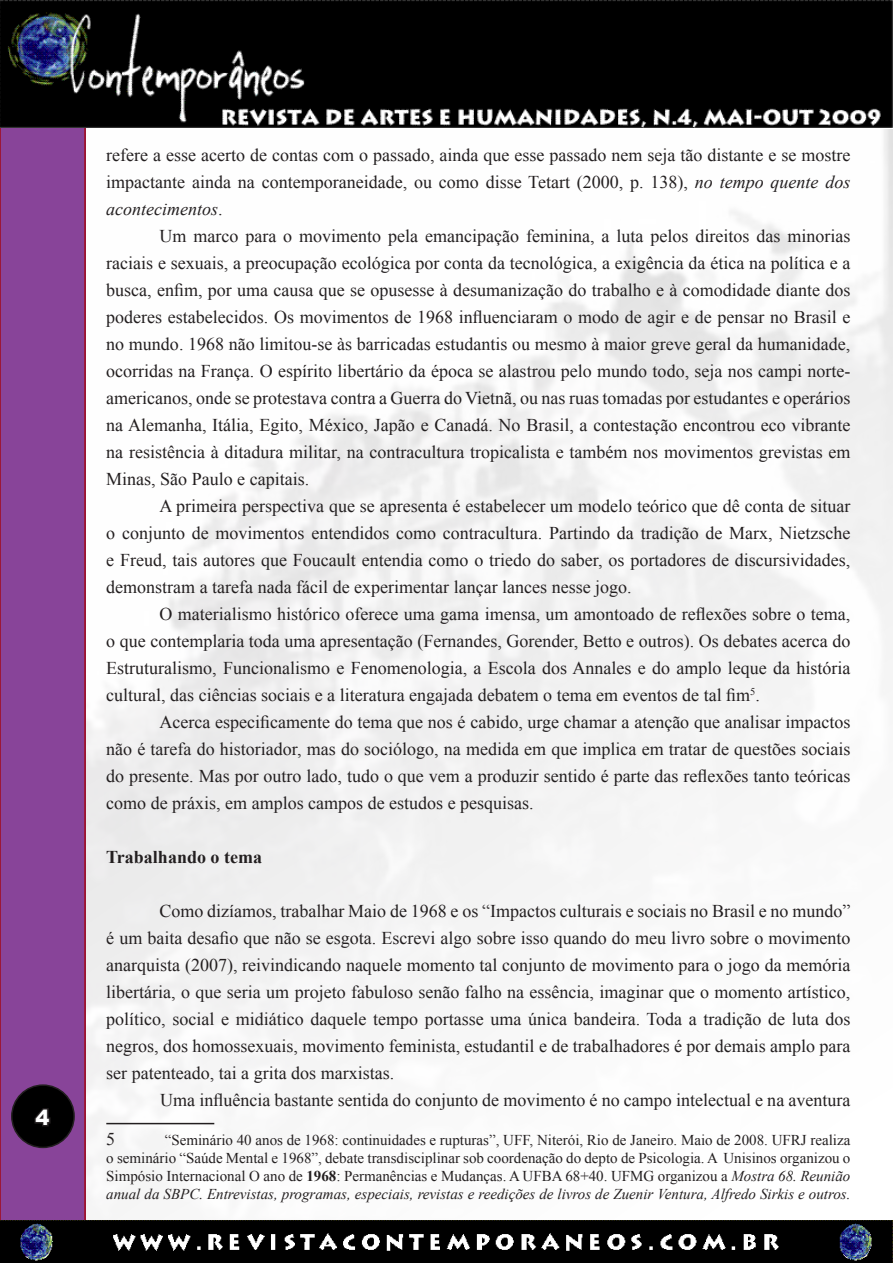
<style>
.page{position:relative;width:893px;height:1263px;background:#fff}
.page>*{position:absolute;margin:0;border:0;box-sizing:border-box;transform-origin:0 0}
.t1{font:900 21px "Arial";color:#fff}
.t2{font:18px/27px "Times New Roman";color:#231f20;text-align:justify}
.t3{font:700 18px "Times New Roman";color:#231f20}
.t4{font:15px/18px "Times New Roman";color:#231f20;text-align:justify}
.s1{font-style:italic}
.s2{font-weight:700}
</style>
<div class="page">
<div style="left:0;top:112px;width:85px;height:1115px;background:#849"></div>
<div style="left:0;top:111px;width:86px;height:1117px;border:2px solid #a20919"></div>
<img style="left:0;top:1220px;width:893px;height:43px">
<div style="left:12px;top:1085px;width:62px;height:62px;background:#000;border-radius:50%"></div>
<div style="left:11px;top:1084px;width:64px;height:64px;border:2px solid #231f20;border-radius:50%"></div>
<svg style="left:34px;top:1108px;width:17px;height:19px"></svg>
<img style="left:0;top:0;width:893px;height:128px">
<img style="left:892px;top:129px;width:1px;height:793px">
<hr style="left:106px;top:1123px;width:108px;height:1px;background:#231f20">
<p class="t1" style="left:36px;top:1102px;width:16px">4</p>
<p class="t2" style="left:106px;top:141px;width:746px">refere a esse acerto de contas com o passado, ainda que esse passado nem seja tão distante e se mostre impactante ainda na contemporaneidade, ou como disse Tetart (2000, p. 138), <span class="s1">no tempo quente dos acontecimentos</span>.</p>
<p class="t2" style="left:106px;top:222px;width:746px;text-indent:53px">Um marco para o movimento pela emancipação feminina, a luta pelos direitos das minorias raciais e sexuais, a preocupação ecológica por conta da tecnológica, a exigência da ética na política e a busca, enfim, por uma causa que se opusesse à desumanização do trabalho e à comodidade diante dos poderes estabelecidos. Os movimentos de 1968 influenciaram o modo de agir e de pensar no Brasil e no mundo. 1968 não limitou-se às barricadas estudantis ou mesmo à maior greve geral da humanidade, ocorridas na França. O espírito libertário da época se alastrou pelo mundo todo, seja nos campi norte&shy;americanos, onde se protestava contra a Guerra do Vietnã, ou nas ruas tomadas por estudantes e operários na Alemanha, Itália, Egito, México, Japão e Canadá. No Brasil, a contestação encontrou eco vibrante na resistência à ditadura militar, na contracultura tropicalista e também nos movimentos grevistas em Minas, São Paulo e capitais.</p>
<p class="t2" style="left:106px;top:492px;width:746px;text-indent:53px">A primeira perspectiva que se apresenta é estabelecer um modelo teórico que dê conta de situar o conjunto de movimentos entendidos como contracultura. Partindo da tradição de Marx, Nietzsche e Freud, tais autores que Foucault entendia como o triedo do saber, os portadores de discursividades, demonstram a tarefa nada fácil de experimentar lançar lances nesse jogo.</p>
<p class="t2" style="left:106px;top:600px;width:746px;text-indent:53px">O materialismo histórico oferece uma gama imensa, um amontoado de reflexões sobre o tema, o que contemplaria toda uma apresentação (Fernandes, Gorender, Betto e outros). Os debates acerca do Estruturalismo, Funcionalismo e Fenomenologia, a Escola dos Annales e do amplo leque da história cultural, das ciências sociais e a literatura engajada debatem o tema em eventos de tal fim<sup>5</sup>.</p>
<p class="t2" style="left:106px;top:708px;width:746px;text-indent:53px">Acerca especificamente do tema que nos é cabido, urge chamar a atenção que analisar impactos não é tarefa do historiador, mas do sociólogo, na medida em que implica em tratar de questões sociais do presente. Mas por outro lado, tudo o que vem a produzir sentido é parte das reflexões tanto teóricas como de práxis, em amplos campos de estudos e pesquisas.</p>
<p class="t3" style="left:106px;top:845px;width:157px">Trabalhando o tema</p>
<p class="t2" style="left:106px;top:897px;width:746px;text-indent:53px">Como dizíamos, trabalhar Maio de 1968 e os “Impactos culturais e sociais no Brasil e no mundo” é um baita desafio que não se esgota. Escrevi algo sobre isso quando do meu livro sobre o movimento anarquista (2007), reivindicando naquele momento tal conjunto de movimento para o jogo da memória libertária, o que seria um projeto fabuloso senão falho na essência, imaginar que o momento artístico, político, social e midiático daquele tempo portasse uma única bandeira. Toda a tradição de luta dos negros, dos homossexuais, movimento feminista, estudantil e de trabalhadores é por demais amplo para ser patenteado, tai a grita dos marxistas.</p>
<p class="t2" style="left:160px;top:1086px;width:692px">Uma influência bastante sentida do conjunto de movimento é no campo intelectual e na aventura</p>
<p class="t2" style="left:106px;top:1125px;width:10px">5</p>
<p class="t4" style="left:106px;top:1131px;width:746px;text-indent:58px">“Seminário 40 anos de 1968: continuidades e rupturas”, UFF, Niterói, Rio de Janeiro. Maio de 2008. UFRJ realiza o seminário “Saúde Mental e 1968”, debate transdisciplinar sob coordenação do depto de Psicologia. A Unisinos organizou o Simpósio Internacional O ano de <span class="s2">1968</span>: Permanências e Mudanças. A UFBA 68+40. UFMG organizou a <span class="s1">Mostra 68. Reunião anual da SBPC. Entrevistas, programas, especiais, revistas e reedições de livros de Zuenir Ventura, Alfredo Sirkis e outros.</span></p>
</div>
